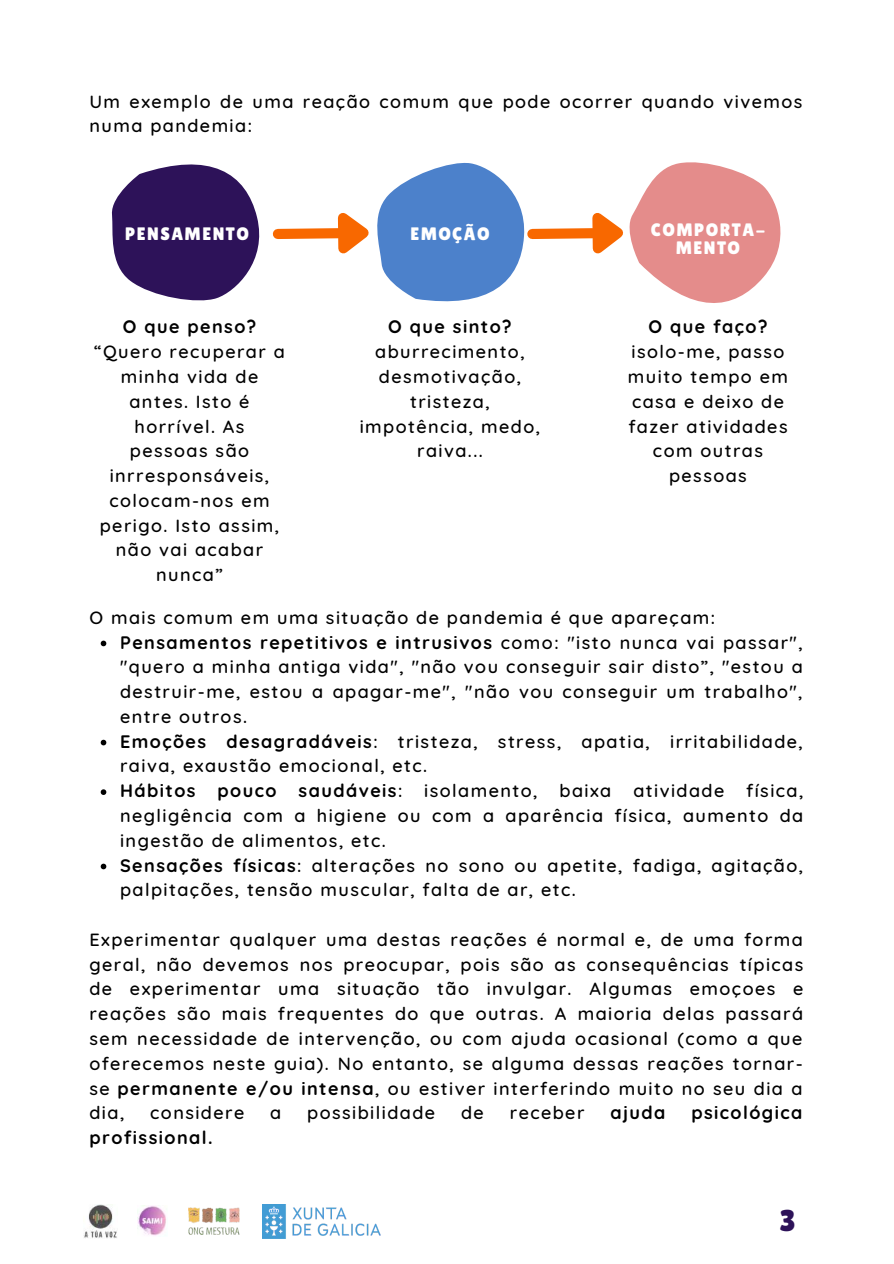
<style>
.page{position:relative;width:894px;height:1264px;background:#fff}
.page>*{position:absolute;margin:0;border:0;box-sizing:border-box;transform-origin:0 0}
.t1{font:30px "Lilita One";color:#2d1259}
.t2{font:500 18px/24.8px "Quicksand";letter-spacing:.08em;color:#000;text-align:center}
.t3{font:700 18px "Quicksand";letter-spacing:.08em;color:#000}
.t4{font:18px/18px "Lilita One";letter-spacing:.08em;color:#fff;text-align:center}
.s1{font-weight:700}
</style>
<div class="page">
<svg style="left:101px;top:640px;width:5px;height:6px"></svg>
<svg style="left:101px;top:739px;width:5px;height:6px"></svg>
<svg style="left:101px;top:789px;width:5px;height:6px"></svg>
<svg style="left:101px;top:863px;width:5px;height:6px"></svg>
<img style="left:84px;top:1204px;width:33px;height:33px">
<img style="left:137px;top:1205px;width:29px;height:31px">
<img style="left:262px;top:1204px;width:119px;height:33px">
<img style="left:189px;top:1207px;width:50px;height:27px">
<svg style="left:111px;top:164px;width:149px;height:137px;fill:#2d1259"></svg>
<svg style="left:381px;top:162px;width:141px;height:140px;fill:#4c81cb"></svg>
<svg style="left:522px;top:162px;width:259px;height:141px"></svg>
<svg style="left:272px;top:207px;width:109px;height:51px"></svg>
<p class="t2" style="left:89px;top:88px;width:714px;text-align:left">Um exemplo de uma reação comum que pode ocorrer quando vivemos numa pandemia:</p>
<p class="t4" style="left:125px;top:225px;width:125px">PENSAMENTO</p>
<p class="t4" style="left:410px;top:224px;width:81px">EMOÇÃO</p>
<p class="t4" style="left:650px;top:221px;width:116px">COMPORTA-<br>MENTO</p>
<p class="t3" style="left:123px;top:315px;width:135px">O que penso?</p>
<p class="t2" style="left:94px;top:339px;width:192px">“Quero recuperar a minha vida de antes. Isto é horrível. As pessoas são inrresponsáveis, colocam-nos em perigo. Isto assim, não vai acabar nunca”</p>
<p class="t3" style="left:388px;top:315px;width:125px">O que sinto?</p>
<p class="t2" style="left:359px;top:339px;width:182px">aburrecimento, desmotivação, tristeza, impotência, medo, raiva...</p>
<p class="t3" style="left:648px;top:315px;width:120px">O que faço?</p>
<p class="t2" style="left:627px;top:339px;width:161px">isolo-me, passo muito tempo em casa e deixo de fazer atividades com outras pessoas</p>
<p class="t2" style="left:89px;top:604px;width:627px">O mais comum em uma situação de pandemia é que apareçam:</p>
<p class="t2" style="left:120px;top:629px;width:684px;text-align:left"><span class="s1">Pensamentos repetitivos e intrusivos</span> como: "isto nunca vai passar", "quero a minha antiga vida", "não vou conseguir sair disto”, "estou a destruir-me, estou a apagar-me", "não vou conseguir um trabalho", entre outros.<br><span class="s1">Emoções desagradáveis</span>: tristeza, stress, apatia, irritabilidade, raiva, exaustão emocional, etc.<br><span class="s1">Hábitos pouco saudáveis</span>: isolamento, baixa atividade física, negligência com a higiene ou com a aparência física, aumento da ingestão de alimentos, etc.<br><span class="s1">Sensações físicas</span>: alterações no sono ou apetite, fadiga, agitação, palpitações, tensão muscular, falta de ar, etc.</p>
<p class="t2" style="left:89px;top:926px;width:715px;text-align:justify">Experimentar qualquer uma destas reações é normal e, de uma forma geral, não devemos nos preocupar, pois são as consequências típicas de experimentar uma situação tão invulgar. Algumas emoçoes e reações são mais frequentes do que outras. A maioria delas passará sem necessidade de intervenção, ou com ajuda ocasional (como a que oferecemos neste guia). No entanto, se alguma dessas reações tornar&shy;se <span class="s1">permanente e/ou intensa</span>, ou estiver interferindo muito no seu dia a dia,</p>
<p class="t2" style="left:150px;top:1100px;width:96px">considere</p>
<p class="t2" style="left:270px;top:1100px;width:13px">a</p>
<p class="t2" style="left:307px;top:1100px;width:129px">possibilidade</p>
<p class="t2" style="left:461px;top:1100px;width:24px">de</p>
<p class="t2" style="left:509px;top:1100px;width:76px">receber</p>
<p class="t3" style="left:610px;top:1101px;width:56px">ajuda</p>
<p class="t3" style="left:691px;top:1101px;width:112px">psicológica</p>
<p class="t3" style="left:89px;top:1126px;width:125px">profissional.</p>
<h1 class="t1" style="left:779px;top:1203px;width:17px">3</h1>
</div>
